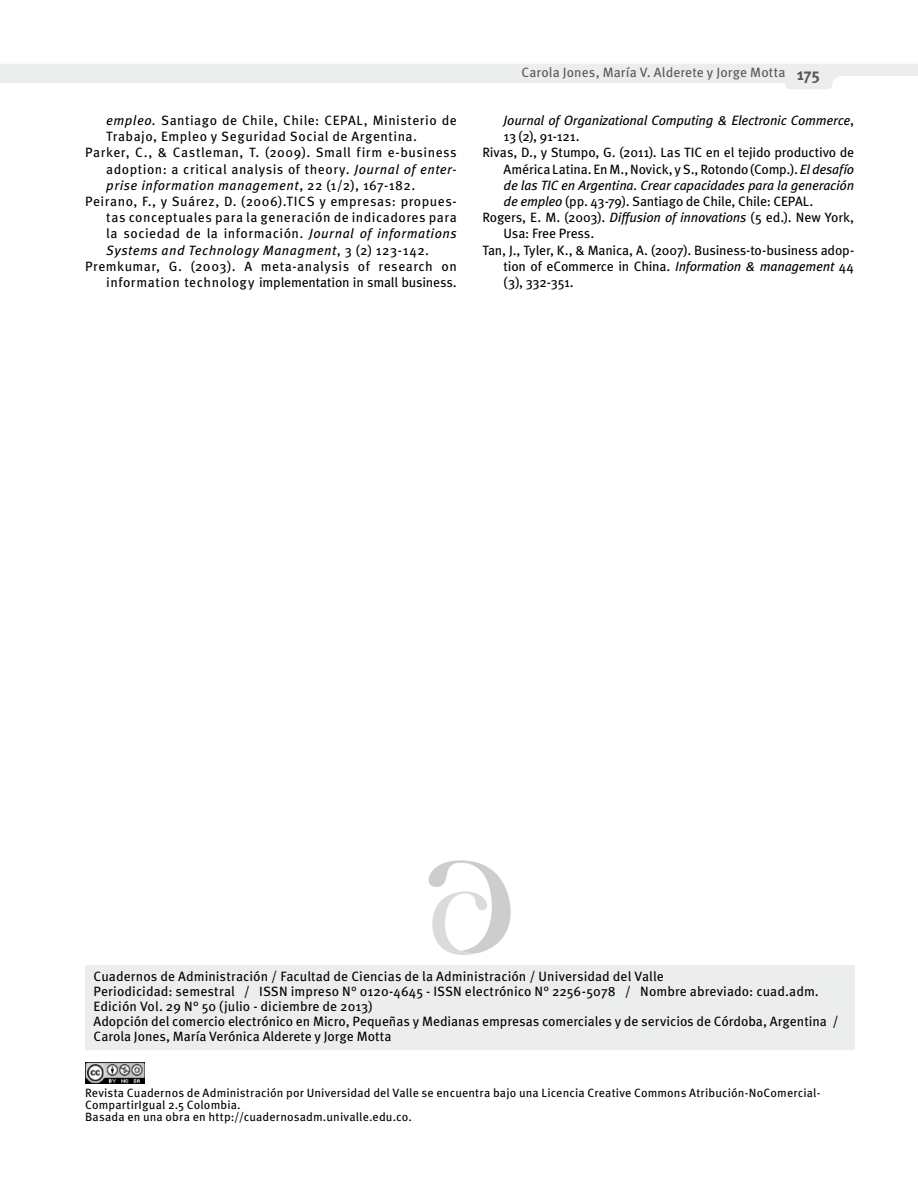
<style>
.page{position:relative;width:918px;height:1188px;background:#fff}
.page>*{position:absolute;margin:0;border:0;box-sizing:border-box;transform-origin:0 0}
.t1{font:13.5px/15px "Meta Pro";letter-spacing:.005em;color:#000}
.t2{font:13.5px "Meta Pro";letter-spacing:.035em;color:#000}
.t3{font:13.5px "Meta Pro";letter-spacing:-.015em;color:#000}
.t4{font:italic 13.5px "Meta Pro";letter-spacing:-.015em;color:#000}
.t5{font:13.5px "Meta Pro";letter-spacing:.04em;color:#000}
.t6{font:italic 13.5px "Meta Pro";letter-spacing:.035em;color:#000}
.t7{font:italic 13.5px "Meta Pro";letter-spacing:.03em;color:#000}
.t8{font:13.5px "Meta Pro";letter-spacing:.01em;color:#58585a}
.t9{font:12px/12px "Meta Pro";letter-spacing:.01em;color:#000}
.s1{font-style:italic}
.s2{font-style:normal}
.s3{font-weight:700;font-size:16.5px}
</style>
<div class="page">
<svg style="left:0;top:64px;width:918px;height:25px"></svg>
<div style="left:85px;top:965px;width:769px;height:85px;background:#eceded"></div>
<svg style="left:428px;top:860px;width:83px;height:95px"></svg>
<img style="left:85px;top:1063px;width:59px;height:20px">
<p class="t2" style="left:106px;top:112px;width:352px"><span class="s1">empleo.</span> Santiago de Chile, Chile: CEPAL, Ministerio de</p>
<p class="t2" style="left:106px;top:128px;width:312px">Trabajo, Empleo y Seguridad Social de Argentina.</p>
<p class="t2" style="left:85px;top:144px;width:373px">Parker, C., &amp; Castleman, T. (2009). Small firm e-business</p>
<p class="t2" style="left:106px;top:160px;width:352px">adoption: a critical analysis of theory. <span class="s1">Journal of enter-</span></p>
<p class="t6" style="left:106px;top:177px;width:311px">prise information management<span class="s2">, 22 (1/2), 167-182.</span></p>
<p class="t5" style="left:85px;top:193px;width:373px">Peirano, F., y Suárez, D. (2006).TICS y empresas: propues-</p>
<p class="t2" style="left:106px;top:209px;width:352px">tas conceptuales para la generación de indicadores para</p>
<p class="t2" style="left:106px;top:225px;width:352px">la sociedad de la información. <span class="s1">Journal of informations</span></p>
<p class="t7" style="left:106px;top:241px;width:324px">Systems and Technology Managment<span class="s2">, 3 (2) 123-142.</span></p>
<p class="t2" style="left:85px;top:258px;width:373px">Premkumar, G. (2003). A meta-analysis of research on</p>
<p class="t1" style="left:106px;top:275px;width:352px">information technology implementation in small business.</p>
<p class="t8" style="left:521px;top:64px;width:300px">Carola Jones, María V. Alderete y Jorge Motta <span class="s3">175</span></p>
<p class="t4" style="left:504px;top:112px;width:352px">Journal of Organizational Computing &amp; Electronic Commerce<span class="s2">,</span></p>
<p class="t1" style="left:504px;top:129px;width:77px">13 (2), 91-121.</p>
<p class="t1" style="left:482px;top:146px;width:373px">Rivas, D., y Stumpo, G. (2011). Las TIC en el tejido productivo de</p>
<p class="t3" style="left:504px;top:160px;width:352px">América Latina. En M., Novick, y S., Rotondo (Comp.). <span class="s1">El desafío</span></p>
<p class="t4" style="left:504px;top:177px;width:352px">de las TIC en Argentina. Crear capacidades para la generación</p>
<p class="t3" style="left:504px;top:193px;width:311px"><span class="s1">de empleo</span> (pp. 43-79). Santiago de Chile, Chile: CEPAL.</p>
<p class="t1" style="left:482px;top:210px;width:373px">Rogers, E. M. (2003). <span class="s1">Diffusion of innovations</span> (5 ed.). New York,</p>
<p class="t3" style="left:504px;top:225px;width:92px">Usa: Free Press.</p>
<p class="t3" style="left:482px;top:241px;width:373px">Tan, J., Tyler, K., &amp; Manica, A. (2007). Business-to-business adop-</p>
<p class="t3" style="left:504px;top:258px;width:352px">tion of eCommerce in China. <span class="s1">Information &amp; management</span> 44</p>
<p class="t1" style="left:504px;top:275px;width:72px">(3), 332-351.</p>
<p class="t1" style="left:94px;top:969px;width:747px">Cuadernos de Administración / Facultad de Ciencias de la Administración / Universidad del Valle<br>Periodicidad: semestral / ISSN impreso N° 0120-4645 - ISSN electrónico N° 2256-5078 / Nombre abreviado: cuad.adm.<br>Edición Vol. 29 N° 50 (julio - diciembre de 2013)<br>Adopción del comercio electrónico en Micro, Pequeñas y Medianas empresas comerciales y de servicios de Córdoba, Argentina / Carola Jones, María Verónica Alderete y Jorge Motta</p>
<p class="t9" style="left:85px;top:1087px;width:737px">Revista Cuadernos de Administración por Universidad del Valle se encuentra bajo una Licencia Creative Commons Atribución-NoComercial-<br>CompartirIgual 2.5 Colombia.<br>Basada en una obra en http://cuadernosadm.univalle.edu.co.</p>
</div>
